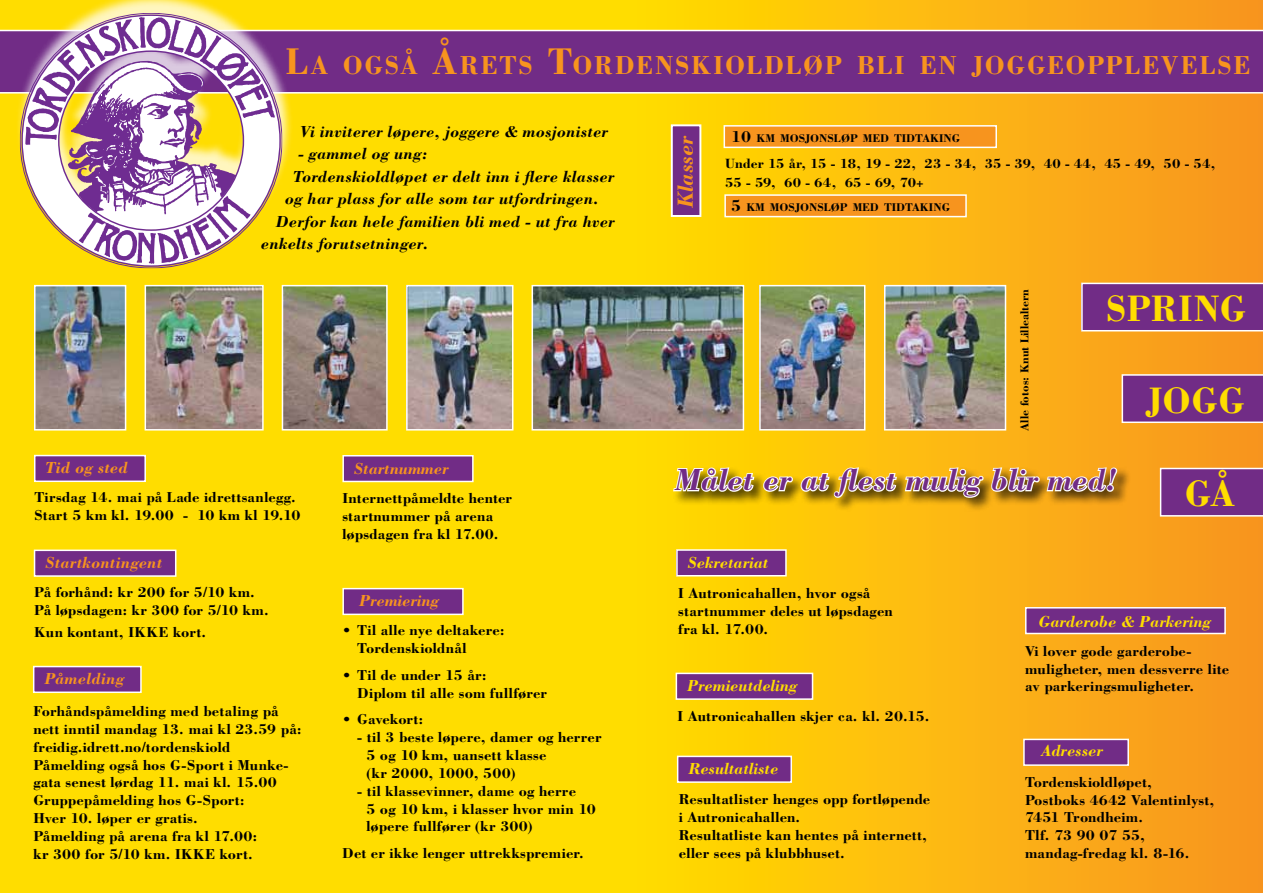
<style>
.page{position:relative;width:1263px;height:893px;background:#fff}
.page>*{position:absolute;margin:0;border:0;box-sizing:border-box;transform-origin:0 0}
.t1{font:700 37.95px "Bodoni";letter-spacing:.01em;color:#fd0;scale:.96 1}
.t2{font:italic 700 31.5px "Bodoni";color:#712c86}
.t3{font:700 26.85px "Bodoni";letter-spacing:.065em;color:#f7941e;scale:.96 1}
.t4{font:italic 700 22.5px "Bodoni";color:#f7941e}
.t5{font:italic 700 16.5px "Bodoni";letter-spacing:.015em;color:#000}
.t6{font:italic 700 16.5px "Bodoni";color:#fd0}
.t7{font:italic 700 16.5px "Bodoni";letter-spacing:.01em;color:#f7941e}
.t8{font:700 14.85px/17.9px "Bodoni";letter-spacing:.01em;color:#000}
.t9{font:700 13.8px/18.8px "Bodoni";letter-spacing:-.005em;color:#000}
.t10{font:700 11.85px "Bodoni";color:#000}
.t11{font:700 11.55px "Bodoni";color:#000}
.s1{font-size:38.4px}
.s2{font-size:16.5px}
</style>
<div class="page">
<div style="left:631px;top:0;width:632px;height:893px;background:linear-gradient(to right,#ffde00,#f89422)"></div>
<div style="left:0;top:0;width:631px;height:893px;background:#fd0"></div>
<div style="left:35px;top:456px;width:110px;height:25px;background:#712c86"></div>
<div style="left:34px;top:455px;width:112px;height:27px;border:2px solid #fff"></div>
<div style="left:723px;top:125px;width:274px;height:23px;background:#f7941e;border:2px solid #fff"></div>
<div style="left:724px;top:194px;width:243px;height:23px;background:#f7941e;border:2px solid #fff"></div>
<div style="left:671px;top:124px;width:30px;height:93px;background:#712c86;border:2px solid #fff"></div>
<div style="left:35px;top:550px;width:141px;height:26px;background:#712c86"></div>
<div style="left:34px;top:550px;width:142px;height:27px;border:2px solid #fff"></div>
<div style="left:34px;top:667px;width:107px;height:25px;background:#712c86"></div>
<div style="left:33px;top:666px;width:109px;height:27px;border:2px solid #fff"></div>
<div style="left:343px;top:456px;width:130px;height:25px;background:#712c86"></div>
<div style="left:342px;top:455px;width:132px;height:27px;border:2px solid #fff"></div>
<div style="left:343px;top:589px;width:120px;height:25px;background:#712c86"></div>
<div style="left:342px;top:588px;width:122px;height:27px;border:2px solid #fff"></div>
<div style="left:677px;top:550px;width:109px;height:26px;background:#712c86"></div>
<div style="left:676px;top:549px;width:111px;height:27px;border:2px solid #fff"></div>
<div style="left:676px;top:673px;width:136px;height:26px;background:#712c86"></div>
<div style="left:676px;top:673px;width:137px;height:27px;border:2px solid #fff"></div>
<div style="left:678px;top:756px;width:113px;height:26px;background:#712c86"></div>
<div style="left:677px;top:756px;width:115px;height:27px;border:2px solid #fff"></div>
<div style="left:1025px;top:607px;width:201px;height:27px;background:#712c86;border:2px solid #fff"></div>
<div style="left:1023px;top:739px;width:106px;height:27px;background:#712c86;border:2px solid #fff"></div>
<div style="left:0;top:30px;width:1263px;height:64px;background:#712c86"></div>
<div style="left:15px;top:0;width:278px;height:262px;background:#fff;opacity:.75"></div>
<svg style="left:20px;top:13px;width:262px;height:255px"></svg>
<svg style="left:25px;top:17px;width:250px;height:247px"></svg>
<svg style="left:1081px;top:283px;width:182px;height:48px"></svg>
<svg style="left:1121px;top:374px;width:142px;height:49px"></svg>
<svg style="left:1160px;top:468px;width:103px;height:49px"></svg>
<div style="left:672px;top:466px;width:459px;height:46px;background:#000;opacity:.75"></div>
<svg style="left:672px;top:435px;width:84px;height:58px"></svg>
<img style="left:762px;top:466px;width:357px;height:33px">
<img style="left:148px;top:288px;width:113px;height:140px">
<div style="left:145px;top:285px;width:119px;height:146px;border:2px solid #fff"></div>
<img style="left:285px;top:288px;width:100px;height:140px">
<div style="left:282px;top:285px;width:106px;height:146px;border:2px solid #fff"></div>
<img style="left:37px;top:288px;width:86px;height:140px">
<div style="left:34px;top:285px;width:92px;height:146px;border:2px solid #fff"></div>
<img style="left:762px;top:288px;width:100px;height:140px">
<div style="left:759px;top:285px;width:106px;height:146px;border:2px solid #fff"></div>
<img style="left:887px;top:288px;width:116px;height:140px">
<div style="left:884px;top:285px;width:122px;height:146px;border:2px solid #fff"></div>
<img style="left:534px;top:288px;width:207px;height:140px">
<div style="left:531px;top:285px;width:213px;height:146px;border:2px solid #fff"></div>
<img style="left:409px;top:288px;width:101px;height:140px">
<div style="left:406px;top:285px;width:107px;height:146px;border:2px solid #fff"></div>
<h3 class="t3" style="left:286px;top:48px;width:1006px"><span class="s1">L</span>A OGSÅ <span class="s1">Å</span>RETS <span class="s1">T</span>ORDENSKIOLDLØP BLI EN JOGGEOPPLEVELSE</h3>
<p class="t7" style="left:46px;top:458px;width:84px">Tid og sted</p>
<p class="t5" style="left:300px;top:121px;width:309px">Vi inviterer løpere, joggere &amp; mosjonister</p>
<p class="t5" style="left:298px;top:143px;width:131px">- gammel og ung:</p>
<p class="t5" style="left:293px;top:166px;width:323px">Tordenskioldløpet er delt inn i flere klasser</p>
<p class="t5" style="left:285px;top:188px;width:315px">og har plass for alle som tar utfordringen.</p>
<p class="t5" style="left:276px;top:211px;width:340px">Derfor kan hele familien bli med - ut fra hver</p>
<p class="t5" style="left:261px;top:233px;width:169px">enkelts forutsetninger.</p>
<p class="t7" style="left:354px;top:458px;width:96px">Startnummer</p>
<p class="t8" style="left:34px;top:488px;width:268px">Tirsdag 14. mai på Lade idrettsanlegg.<br>Start 5 km kl. 19.00 - 10 km kl 19.10</p>
<p class="t7" style="left:45px;top:552px;width:118px">Startkontingent</p>
<p class="t8" style="left:342px;top:489px;width:171px">Internettpåmeldte henter startnummer på arena løpsdagen fra kl 17.00.</p>
<h3 class="t4" style="left:671px;top:208px;width:75px;rotate:-90deg">Klasser</h3>
<p class="t11" style="left:731px;top:131px;width:230px"><span class="s2">10</span> KM MOSJONSLØP MED TIDTAKING</p>
<p class="t9" style="left:725px;top:154px;width:492px">Under 15 år, 15 - 18, 19 - 22, 23 - 34, 35 - 39, 40 - 44, 45 - 49, 50 - 54,<br>55 - 59, 60 - 64, 65 - 69, 70+</p>
<p class="t11" style="left:731px;top:200px;width:220px"><span class="s2">5</span> KM MOSJONSLØP MED TIDTAKING</p>
<p class="t10" style="left:1017px;top:431px;width:143px;rotate:-90deg">Alle fotos: Knut Lillealtern</p>
<h1 class="t1" style="left:1106px;top:285px;width:119px">SPRING</h1>
<h1 class="t1" style="left:1146px;top:377px;width:104px">jogg</h1>
<h2 class="t2" style="left:675px;top:460px;width:444px">Målet er at flest mulig blir med!</h2>
<p class="t6" style="left:688px;top:552px;width:82px">Sekretariat</p>
<h1 class="t1" style="left:1185px;top:470px;width:54px">gå</h1>
<p class="t8" style="left:34px;top:582px;width:236px">På forhånd: kr 200 for 5/10 km.<br>På løpsdagen: kr 300 for 5/10 km.</p>
<p class="t8" style="left:34px;top:623px;width:113px">Kun kontant, IKKE</p>
<p class="t8" style="left:173px;top:623px;width:35px">kort.</p>
<p class="t7" style="left:45px;top:669px;width:81px">Påmelding</p>
<p class="t8" style="left:33px;top:702px;width:270px">Forhåndspåmelding med betaling på nett inntil mandag 13. mai kl 23.59 på: freidig.idrett.no/tordenskiold<br>Påmelding også hos G-Sport i Munke&shy;gata senest lørdag 11. mai kl. 15.00<br>Gruppepåmelding hos G-Sport:<br>Hver 10. løper er gratis.<br>Påmelding på arena fra kl 17.00:<br>kr 300 for 5/10 km. IKKE</p>
<p class="t8" style="left:220px;top:844px;width:35px">kort.</p>
<p class="t7" style="left:359px;top:591px;width:81px">Premiering</p>
<p class="t8" style="left:678px;top:584px;width:216px">I Autronicahallen, hvor også startnummer deles ut løpsdagen fra kl. 17.00.</p>
<p class="t8" style="left:357px;top:621px;width:149px;text-indent:-15px">• Til alle nye deltakere:<br>Tordenskioldnål</p>
<p class="t8" style="left:342px;top:665px;width:206px">• Til de under 15 år:<br>D iplom til alle som fullfører</p>
<p class="t8" style="left:342px;top:710px;width:83px">• Gavekort:</p>
<p class="t8" style="left:366px;top:728px;width:237px;text-indent:-9px">- til 3 beste løpere, damer og herrer<br>5 og 10 km, uansett klasse<br>(kr 2000, 1000, 500)</p>
<p class="t8" style="left:366px;top:781px;width:231px;text-indent:-9px">- til klassevinner, dame og herre<br>5 og 10 km, i klasser hvor min 10 løpere fullfører (kr 300)</p>
<p class="t8" style="left:342px;top:844px;width:243px">Det er ikke lenger uttrekkspremier.</p>
<p class="t6" style="left:687px;top:675px;width:112px">Premieutdeling</p>
<p class="t8" style="left:678px;top:707px;width:254px">I Autronicahallen skjer ca. kl. 20.15.</p>
<p class="t6" style="left:688px;top:758px;width:91px">Resultatliste</p>
<p class="t8" style="left:679px;top:790px;width:253px">Resultatlister henges opp fortløpende i Autronicahallen.<br>Resultatliste kan hentes på internett, eller sees på klubbhuset.</p>
<p class="t6" style="left:1038px;top:611px;width:174px">Garderobe &amp; Parkering</p>
<p class="t8" style="left:1025px;top:641px;width:206px">Vi lover gode garderobe&shy;muligheter, men dessverre lite av parkeringsmuligheter.</p>
<p class="t6" style="left:1041px;top:740px;width:63px">Adresser</p>
<p class="t8" style="left:1025px;top:772px;width:191px">Tordenskioldløpet,<br>Postboks 4642 Valentinlyst,<br>7451 Trondheim.<br>Tlf. 73 90 07 55, mandag-fredag kl. 8-16.</p>
</div>
